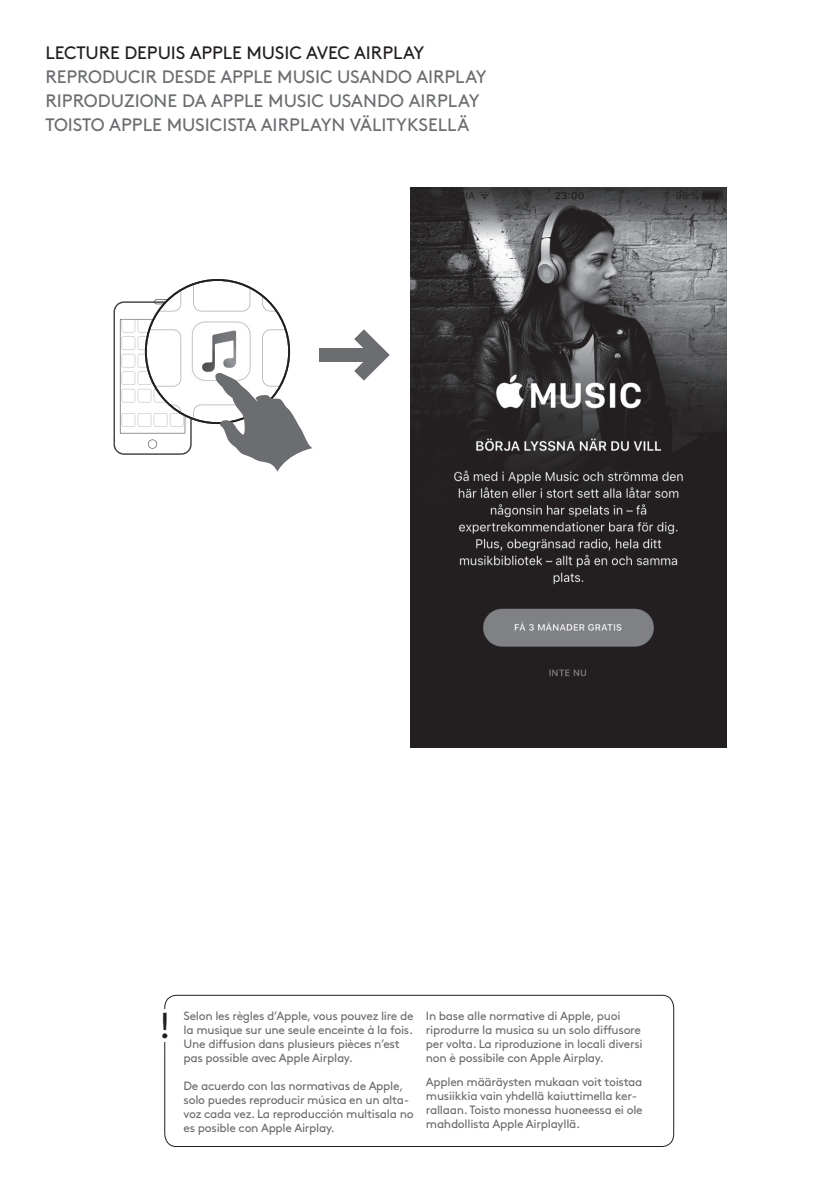
<style>
.page{position:relative;width:840px;height:1191px;background:#fff}
.page>*{position:absolute;margin:0;border:0;box-sizing:border-box;transform-origin:0 0}
.t1{font:36px "Brown";color:#231f20}
.t2{font:18px/24px "Brown";letter-spacing:-.005em;color:#6c6d70}
.t3{font:12px/14px "Brown";letter-spacing:-.025em;color:#6c6d70}
.s1{color:#231f20}
</style>
<div class="page">
<img style="left:410px;top:187px;width:315px;height:561px">
<svg style="left:113px;top:279px;width:199px;height:192px"></svg>
<div style="left:318px;top:348px;width:56px;height:14px;background:#6c6d70"></div>
<svg style="left:354px;top:329px;width:35px;height:52px"></svg>
<div style="left:164px;top:995px;width:509px;height:151px;border:1px solid #231f20;border-radius:12px"></div>
<div style="left:157px;top:1009px;width:14px;height:32px;background:#fff"></div>
<p class="t2" style="left:45px;top:39px;width:442px"><span class="s1">LECTURE DEPUIS APPLE MUSIC AVEC AIRPLAY<br></span>REPRODUCIR DESDE APPLE MUSIC USANDO AIRPLAY</p>
<p class="t2" style="left:45px;top:87px;width:435px">RIPRODUZIONE DA APPLE MUSIC USANDO AIRPLAY</p>
<p class="t2" style="left:45px;top:111px;width:425px">TOISTO APPLE MUSICISTA AIRPLAYN VÄLITYKSELLÄ</p>
<p class="t1" style="left:159px;top:997px;width:14px">!</p>
<p class="t3" style="left:183px;top:1007px;width:231px">Selon les règles d’Apple, vous pouvez lire de la musique sur une seule enceinte à la fois.<br>Une diffusion dans plusieurs pièces n’est pas possible avec Apple Airplay.</p>
<p class="t3" style="left:183px;top:1077px;width:231px">De acuerdo con las normativas de Apple, solo puedes reproducir música en un alta&shy;voz cada vez. La reproducción multisala no es posible con Apple Airplay.</p>
<p class="t3" style="left:425px;top:1007px;width:218px">In base alle normative di Apple, puoi riprodurre la musica su un solo diffusore per volta. La riproduzione in locali diversi non è possibile con Apple Airplay.</p>
<p class="t3" style="left:425px;top:1073px;width:218px">Applen määräysten mukaan voit toistaa musiikkia vain yhdellä kaiuttimella ker&shy;rallaan. Toisto monessa huoneessa ei ole mahdollista Apple Airplayllä.</p>
</div>
